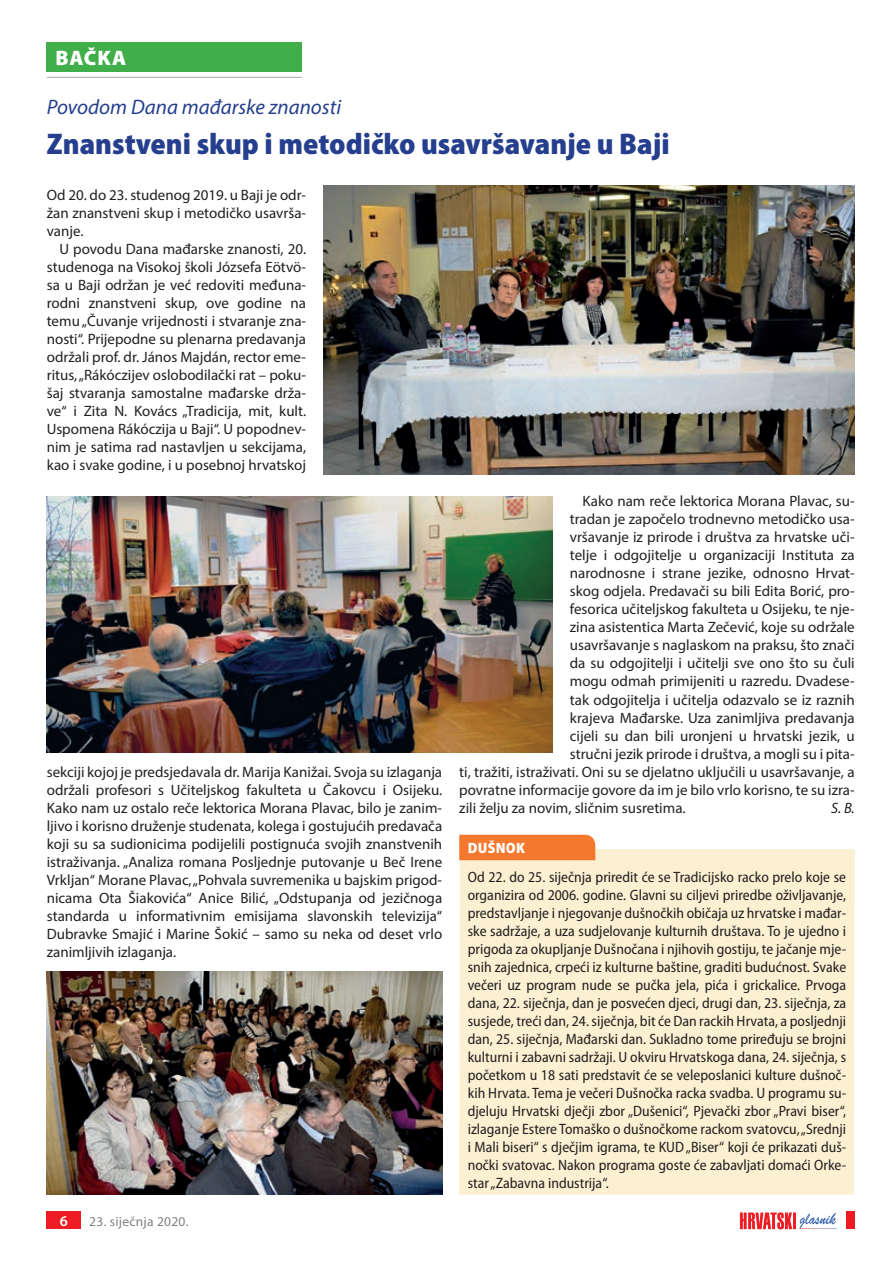
<style>
.page{position:relative;width:893px;height:1263px;background:#fff}
.page>*{position:absolute;margin:0;border:0;box-sizing:border-box;transform-origin:0 0}
.t1{font:900 semi-condensed 30px "Myriad Pro";color:#253f8e}
.t2{font:italic 21px "Myriad Pro";color:#253f8e}
.t3{font:900 21px "Myriad Pro";letter-spacing:.035em;color:#fff}
.t4{font:15px/18px "Myriad Pro";color:#231f20;text-align:justify}
.t5{font:semi-condensed 15px/18px "Myriad Pro";color:#231f20;text-align:justify}
.t6{font:900 semi-condensed 15px "Myriad Pro";letter-spacing:.02em;color:#fff}
.t7{font:italic 15px "Myriad Pro";color:#231f20}
.t8{font:600 15px "Myriad Pro";color:#fff}
.t9{font:13.5px "Myriad Pro";letter-spacing:.02em;color:#808285}
</style>
<div class="page">
<svg style="left:740px;top:1212px;width:96px;height:17px"></svg>
<div style="left:846px;top:1212px;width:9px;height:17px;background:#ee1d23"></div>
<div style="left:47px;top:1212px;width:34px;height:17px;background:#ee1d23"></div>
<div style="left:47px;top:43px;width:255px;height:29px;background:#40ae49"></div>
<hr style="left:47px;top:77px;width:255px;height:1px;background:#a8a9ad">
<img style="left:323px;top:185px;width:532px;height:289px">
<img style="left:47px;top:496px;width:506px;height:257px">
<img style="left:47px;top:971px;width:395px;height:224px">
<div style="left:459px;top:849px;width:396px;height:345px;background:#fbf0d1"></div>
<div style="left:459px;top:835px;width:136px;height:25px;background:#f4792f"></div>
<h2 class="t3" style="left:55px;top:44px;width:72px">BaČka</h2>
<h2 class="t2" style="left:47px;top:94px;width:296px">Povodom Dana mađarske znanosti</h2>
<h1 class="t1" style="left:47px;top:124px;width:624px">Znanstveni skup i metodičko usavršavanje u Baji</h1>
<p class="t4" style="left:47px;top:186px;width:261px">Od 20. do 23. studenog 2019. u Baji je odr&shy;žan znanstveni skup i metodičko usavrša&shy;vanje.</p>
<p class="t4" style="left:47px;top:240px;width:261px;text-indent:13px">U povodu Dana mađarske znanosti, 20. studenoga na Visokoj školi Józsefa Eötvö&shy;sa u Baji održan je već redoviti međuna&shy;rodni znanstveni skup, ove godine na temu „Čuvanje vrijednosti i stvaranje zna&shy;nosti“. Prijepodne su plenarna predavanja održali prof. dr. János Majdán, rector eme&shy;ritus, „Rákóczijev oslobodilački rat – poku&shy;šaj stvaranja samostalne mađarske drža&shy;ve“ i Zita N. Kovács „Tradicija, mit, kult.<br>Uspomena Rákóczija u Baji“. U popodnev&shy;nim je satima rad nastavljen u sekcijama, kao i svake godine, i u posebnoj hrvatskoj</p>
<p class="t4" style="left:47px;top:762px;width:397px">sekciji kojoj je predsjedavala dr. Marija Kanižai. Svoja su izlaganja održali profesori s Učiteljskog fakulteta u Čakovcu i Osijeku.<br>Kako nam uz ostalo reče lektorica Morana Plavac, bilo je zanim&shy;ljivo i korisno druženje studenata, kolega i gostujućih predavača koji su sa sudionicima podijelili postignuća svojih znanstvenih istraživanja. „Analiza romana Posljednje putovanje u Beč Irene Vrkljan“ Morane Plavac, „Pohvala suvremenika u bajskim prigod&shy;nicama Ota Šiakovića“ Anice Bilić, „Odstupanja od jezičnoga standarda u informativnim emisijama slavonskih televizija“ Dubravke Smajić i Marine Šokić – samo su neka od deset vrlo zanimljivih izlaganja.</p>
<p class="t8" style="left:60px;top:1211px;width:10px">6</p>
<p class="t9" style="left:89px;top:1213px;width:101px">23. siječnja 2020.</p>
<p class="t4" style="left:583px;top:492px;width:274px">Kako nam reče lektorica Morana Plavac, su-</p>
<p class="t4" style="left:570px;top:510px;width:286px">tradan je započelo trodnevno metodičko usa-</p>
<p class="t4" style="left:570px;top:528px;width:286px">vršavanje iz prirode i društva za hrvatske uči-</p>
<p class="t4" style="left:570px;top:546px;width:286px">telje i odgojitelje u organizaciji Instituta za</p>
<p class="t4" style="left:570px;top:564px;width:286px">narodnosne i strane jezike, odnosno Hrvat-</p>
<p class="t4" style="left:570px;top:582px;width:286px">skog odjela. Predavači su bili Edita Borić, pro-</p>
<p class="t4" style="left:570px;top:600px;width:286px">fesorica učiteljskog fakulteta u Osijeku, te nje-</p>
<p class="t4" style="left:570px;top:618px;width:286px">zina asistentica Marta Zečević, koje su održale</p>
<p class="t4" style="left:570px;top:636px;width:286px">usavršavanje s naglaskom na praksu, što znači</p>
<p class="t4" style="left:570px;top:654px;width:286px">da su odgojitelji i učitelji sve ono što su čuli</p>
<p class="t4" style="left:570px;top:672px;width:286px">mogu odmah primijeniti u razredu. Dvadese-</p>
<p class="t4" style="left:570px;top:690px;width:286px">tak odgojitelja i učitelja odazvalo se iz raznih</p>
<p class="t4" style="left:570px;top:708px;width:286px">krajeva Mađarske. Uza zanimljiva predavanja</p>
<p class="t4" style="left:570px;top:726px;width:286px">cijeli su dan bili uronjeni u hrvatski jezik, u</p>
<p class="t4" style="left:570px;top:744px;width:286px">stručni jezik prirode i društva, a mogli su i pita-</p>
<p class="t4" style="left:459px;top:762px;width:397px">ti, tražiti, istraživati. Oni su se djelatno uključili u usavršavanje, a</p>
<p class="t4" style="left:459px;top:780px;width:397px">povratne informacije govore da im je bilo vrlo korisno, te su izra-</p>
<p class="t4" style="left:459px;top:798px;width:228px">zili želju za novim, sličnim susretima.</p>
<p class="t7" style="left:831px;top:798px;width:25px">S. B.</p>
<p class="t6" style="left:468px;top:838px;width:59px">DUŠNOK</p>
<p class="t5" style="left:468px;top:867px;width:380px">Od 22. do 25. siječnja priredit će se Tradicijsko racko prelo koje se organizira od 2006. godine. Glavni su ciljevi priredbe oživljavanje, predstavljanje i njegovanje dušnočkih običaja uz hrvatske i mađar&shy;ske sadržaje, a uza sudjelovanje kulturnih društava. To je ujedno i prigoda za okupljanje Dušnočana i njihovih gostiju, te jačanje mje&shy;snih zajednica, crpeći iz kulturne baštine, graditi budućnost. Svake večeri uz program nude se pučka jela, pića i grickalice. Prvoga dana, 22. siječnja, dan je posvećen djeci, drugi dan, 23. siječnja, za susjede, treći dan, 24. siječnja, bit će Dan rackih Hrvata, a posljednji dan, 25. siječnja, Mađarski dan. Sukladno tome priređuju se brojni kulturni i zabavni sadržaji. U okviru Hrvatskoga dana, 24. siječnja, s početkom u 18 sati predstavit će se veleposlanici kulture dušnoč&shy;kih Hrvata. Tema je večeri Dušnočka racka svadba. U programu su&shy;djeluju Hrvatski dječji zbor „Dušenici“, Pjevački zbor „Pravi biser“, izlaganje Estere Tomaško o dušnočkome rackom svatovcu, „Srednji i Mali biseri“ s dječjim igrama, te KUD „Biser“ koji će prikazati duš&shy;nočki svatovac. Nakon programa goste će zabavljati domaći Orke&shy;star „Zabavna industrija“.</p>
</div>
